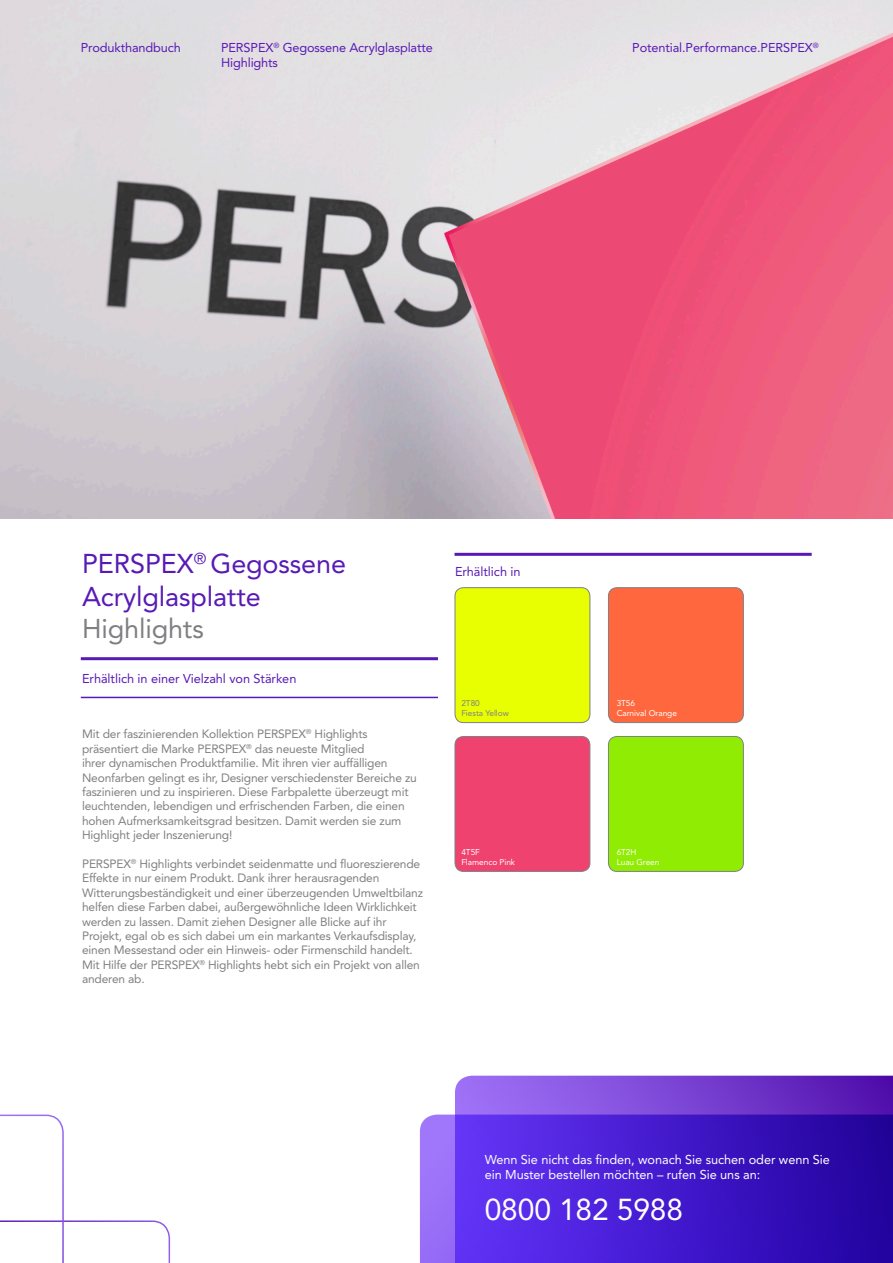
<style>
.page{position:relative;width:893px;height:1263px;background:#fff}
.page>*{position:absolute;margin:0;border:0;box-sizing:border-box;transform-origin:0 0}
.t1{font:30px "Avenir LT Std";letter-spacing:-.005em;color:#fff}
.t2{font:27px "Avenir LT Std";letter-spacing:-.005em;color:#581ab4}
.t3{font:27px "Avenir LT Std";letter-spacing:-.005em;color:#808083}
.t4{font:12.75px "Avenir LT Std";letter-spacing:-.01em;color:#581ab4}
.t5{font:12.75px/15.3px "Avenir LT Std";letter-spacing:-.005em;color:#fff}
.t6{font:12px/14.4px "Avenir LT Std";letter-spacing:-.015em;color:#808083}
.t7{font:8.25px/10.1px "Avenir LT Std";letter-spacing:-.005em;color:#fff}
.t8{font:8.25px/10.1px "Avenir LT Std";letter-spacing:-.005em;color:#808083}
</style>
<div class="page">
<img style="left:0;top:0;width:893px;height:519px">
<hr style="left:454px;top:553px;width:358px;height:3px;background:#581ab4">
<svg style="left:0;top:1114px;width:170px;height:149px"></svg>
<svg style="left:455px;top:1076px;width:438px;height:38px;background:#7a44d3"></svg>
<svg style="left:420px;top:1114px;width:473px;height:149px;background:#4920ce"></svg>
<div style="left:455px;top:588px;width:135px;height:135px;background:#e7ff00;border-radius:9px"></div>
<div style="left:455px;top:587px;width:135px;height:136px;border:1px solid #808083;border-radius:9px"></div>
<hr style="left:81px;top:697px;width:357px;height:1px;background:#581ab4">
<hr style="left:81px;top:657px;width:357px;height:3px;background:#581ab4">
<div style="left:608px;top:588px;width:135px;height:135px;background:#ff683e;border-radius:9px"></div>
<div style="left:608px;top:587px;width:136px;height:136px;border:1px solid #808083;border-radius:9px"></div>
<div style="left:455px;top:736px;width:135px;height:135px;background:#ef426f;border-radius:9px"></div>
<div style="left:455px;top:736px;width:135px;height:136px;border:1px solid #808083;border-radius:9px"></div>
<div style="left:608px;top:736px;width:135px;height:135px;background:#91ec04;border-radius:9px"></div>
<div style="left:608px;top:736px;width:136px;height:136px;border:1px solid #808083;border-radius:9px"></div>
<p class="t4" style="left:81px;top:40px;width:102px">Produkthandbuch</p>
<p class="t4" style="left:221px;top:40px;width:213px">PERSPEX<sup>®</sup> Gegossene Acrylglasplatte</p>
<p class="t4" style="left:221px;top:56px;width:58px">Highlights</p>
<p class="t4" style="left:632px;top:40px;width:188px">Potential.Performance.PERSPEX<sup>®</sup></p>
<p class="t2" style="left:82px;top:548px;width:265px">PERSPEX<sup>®</sup> Gegossene</p>
<p class="t2" style="left:82px;top:581px;width:180px">Acrylglasplatte</p>
<p class="t3" style="left:82px;top:613px;width:123px">Highlights</p>
<p class="t4" style="left:82px;top:671px;width:216px">Erhältlich in einer Vielzahl von Stärken</p>
<p class="t6" style="left:82px;top:727px;width:336px">Mit der faszinierenden Kollektion PERSPEX<sup>®</sup> Highlights präsentiert die Marke PERSPEX<sup>®</sup> das neueste Mitglied<br>ihrer dynamischen Produktfamilie. Mit ihren vier auffälligen Neonfarben gelingt es ihr, Designer verschiedenster Bereiche zu faszinieren und zu inspirieren. Diese Farbpalette überzeugt mit leuchtenden, lebendigen und erfrischenden Farben, die einen hohen Aufmerksamkeitsgrad besitzen. Damit werden sie zum Highlight jeder Inszenierung!</p>
<p class="t6" style="left:82px;top:857px;width:342px">PERSPEX<sup>®</sup> Highlights verbindet seidenmatte und fluoreszierende Effekte in nur einem Produkt. Dank ihrer herausragenden Witterungsbeständigkeit und einer überzeugenden Umweltbilanz helfen diese Farben dabei, außergewöhnliche Ideen Wirklichkeit werden zu lassen. Damit ziehen Designer alle Blicke auf ihr Projekt, egal ob es sich dabei um ein markantes Verkaufsdisplay, einen Messestand oder ein Hinweis- oder Firmenschild handelt.<br>Mit Hilfe der PERSPEX<sup>®</sup> Highlights hebt sich ein Projekt von allen anderen ab.</p>
<p class="t4" style="left:455px;top:564px;width:67px">Erhältlich in</p>
<p class="t8" style="left:461px;top:698px;width:49px">2T80<br>Fiesta Yellow</p>
<p class="t7" style="left:461px;top:847px;width:55px">4T5F<br>Flamenco Pink</p>
<p class="t7" style="left:617px;top:698px;width:20px">3T56</p>
<p class="t7" style="left:617px;top:708px;width:62px">Carnival Orange</p>
<p class="t7" style="left:617px;top:847px;width:44px">6T2H<br>Luau Green</p>
<p class="t5" style="left:485px;top:1152px;width:347px">Wenn Sie nicht das finden, wonach Sie suchen oder wenn Sie ein Muster bestellen möchten – rufen Sie uns an:</p>
<p class="t1" style="left:485px;top:1192px;width:200px">0800 182 5988</p>
</div>
